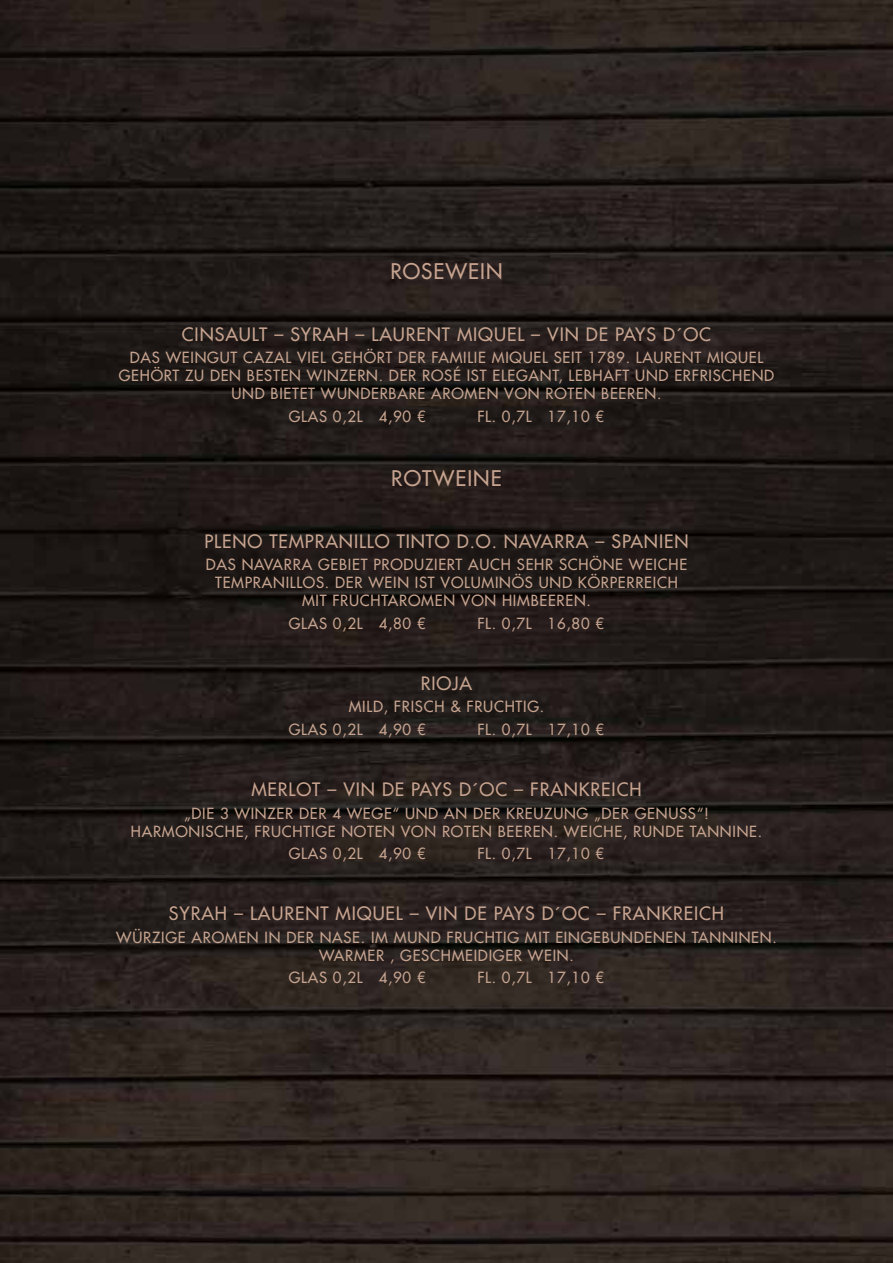
<style>
.page{position:relative;width:893px;height:1263px;background:#fff}
.page>*{position:absolute;margin:0;border:0;box-sizing:border-box;transform-origin:0 0}
.t1{font:500 21px "Futura Std";letter-spacing:.05em;color:#c6a38f}
.t2{font:500 18px "Futura Std";letter-spacing:.05em;color:#c6a38f}
.t3{font:500 15px/18px "Futura Std";letter-spacing:.05em;color:#c6a38f;text-align:center}
</style>
<div class="page">
<img style="left:0;top:0;width:893px;height:1263px">
<div style="left:26px;top:1037px;width:6px;height:7px;background:#291f1e"></div>
<h1 class="t1" style="left:390px;top:258px;width:114px">ROSEWEIN</h1>
<p class="t2" style="left:182px;top:323px;width:531px">CINSAULT – SYRAH – LAURENT MIQUEL – VIN DE PAYS D´OC</p>
<p class="t3" style="left:119px;top:349px;width:657px">DAS WEINGUT CAZAL VIEL GEHÖRT DER FAMILIE MIQUEL SEIT 1789. LAURENT MIQUEL<br>GEHÖRT ZU DEN BESTEN WINZERN. DER ROSÉ IST ELEGANT, LEBHAFT UND ERFRISCHEND<br>UND BIETET WUNDERBARE AROMEN VON ROTEN BEEREN.</p>
<p class="t3" style="left:289px;top:407px;width:138px">GLAS 0,2L 4,90 €</p>
<p class="t3" style="left:477px;top:407px;width:128px">FL. 0,7L 17,10 €</p>
<h1 class="t1" style="left:391px;top:465px;width:112px">ROTWEINE</h1>
<p class="t2" style="left:204px;top:530px;width:485px">PLENO TEMPRANILLO TINTO D.O. NAVARRA – SPANIEN</p>
<p class="t3" style="left:206px;top:556px;width:483px">DAS NAVARRA GEBIET PRODUZIERT AUCH SEHR SCHÖNE WEICHE<br>TEMPRANILLOS. DER WEIN IST VOLUMINÖS UND KÖRPERREICH<br>MIT FRUCHTAROMEN VON HIMBEEREN.</p>
<p class="t3" style="left:289px;top:614px;width:138px">GLAS 0,2L 4,80 €</p>
<p class="t3" style="left:477px;top:614px;width:128px">FL. 0,7L 16,80 €</p>
<p class="t2" style="left:421px;top:672px;width:53px">RIOJA</p>
<p class="t3" style="left:289px;top:696px;width:257px;line-height:22.5px;text-align:left;text-indent:60px">MILD, FRISCH &amp; FRUCHTIG.<br>GLAS 0,2L 4,90 €</p>
<p class="t3" style="left:477px;top:720px;width:128px">FL. 0,7L 17,10 €</p>
<p class="t2" style="left:251px;top:778px;width:392px">MERLOT – VIN DE PAYS D´OC – FRANKREICH</p>
<p class="t3" style="left:131px;top:804px;width:633px">„DIE 3 WINZER DER 4 WEGE“ UND AN DER KREUZUNG „DER GENUSS“!<br>HARMONISCHE, FRUCHTIGE NOTEN VON ROTEN BEEREN. WEICHE, RUNDE TANNINE.</p>
<p class="t3" style="left:289px;top:845px;width:138px">GLAS 0,2L 4,90 €</p>
<p class="t3" style="left:477px;top:845px;width:128px">FL. 0,7L 17,10 €</p>
<p class="t2" style="left:169px;top:902px;width:557px">SYRAH – LAURENT MIQUEL – VIN DE PAYS D´OC – FRANKREICH</p>
<p class="t3" style="left:116px;top:928px;width:662px">WÜRZIGE AROMEN IN DER NASE. IM MUND FRUCHTIG MIT EINGEBUNDENEN TANNINEN.<br>WARMER , GESCHMEIDIGER WEIN.</p>
<p class="t3" style="left:289px;top:969px;width:138px">GLAS 0,2L 4,90 €</p>
<p class="t3" style="left:477px;top:969px;width:128px">FL. 0,7L 17,10 €</p>
</div>
